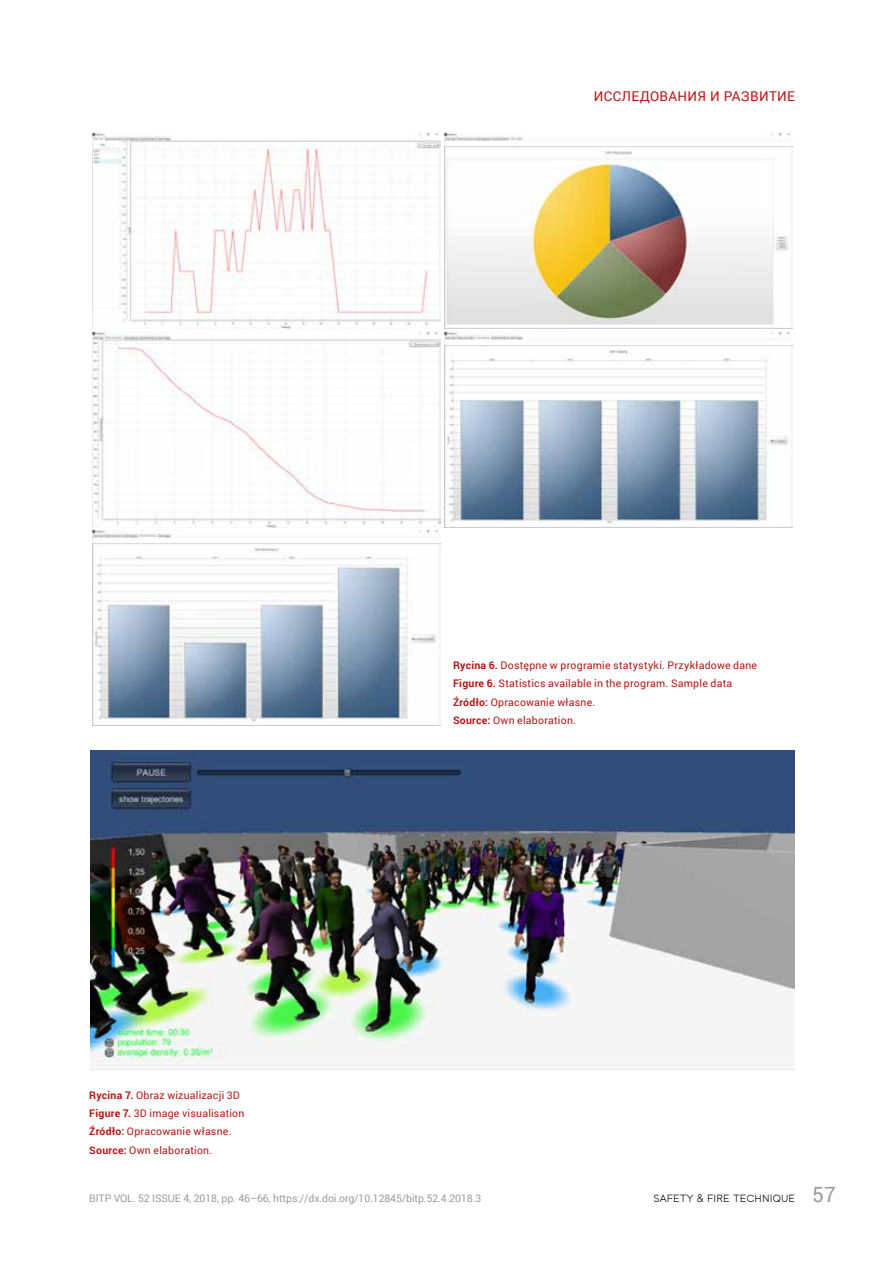
<style>
.page{position:relative;width:893px;height:1263px;background:#fff}
.page>*{position:absolute;margin:0;border:0;box-sizing:border-box;transform-origin:0 0}
.t1{font:13.5px "Roboto";letter-spacing:.025em;color:#b61615}
.t2{font:10.5px/18.3px "Roboto";letter-spacing:.02em;color:#b61615}
.t3{font:10.5px "Roboto";letter-spacing:-.01em;color:#9d9d9c}
.t4{font:10.5px "Toma Sans";color:#000}
.s1{font-weight:700}
.s2{font-family:"Roboto";font-size:21px;color:#9d9d9c}
</style>
<div class="page">
<img style="left:90px;top:751px;width:705px;height:319px">
<img style="left:92px;top:133px;width:348px;height:195px">
<img style="left:444px;top:133px;width:348px;height:195px">
<img style="left:92px;top:331px;width:348px;height:196px">
<img style="left:444px;top:331px;width:348px;height:196px">
<img style="left:92px;top:530px;width:348px;height:195px">
<p class="t1" style="left:594px;top:86px;width:203px">ИССЛЕДОВАНИЯ И РАЗВИТИЕ</p>
<p class="t2" style="left:89px;top:1085px;width:157px"><span class="s1">Rycina 7.</span> Obraz wizualizacji 3D<br><span class="s1">Figure 7.</span> 3D image visualisation<br><span class="s1">Źródło:</span> Opracowanie własne.<br><span class="s1">Source:</span> Own elaboration.</p>
<p class="t2" style="left:453px;top:656px;width:306px"><span class="s1">Rycina 6.</span> Dostępne w programie statystyki. Przykładowe dane <span class="s1">Figure 6.</span> Statistics available in the program. Sample data <span class="s1">Źródło:</span> Opracowanie własne.<br><span class="s1">Source:</span> Own elaboration.</p>
<p class="t3" style="left:89px;top:1190px;width:394px">BITP VOL. 52 ISSUE 4, 2018, pp. 46–66, https://dx.doi.org/10.12845/bitp.52.4.2018.3</p>
<p class="t4" style="left:653px;top:1190px;width:184px">SAFETY &amp; FIRE TECHNIQUE <span class="s2">57</span></p>
</div>
